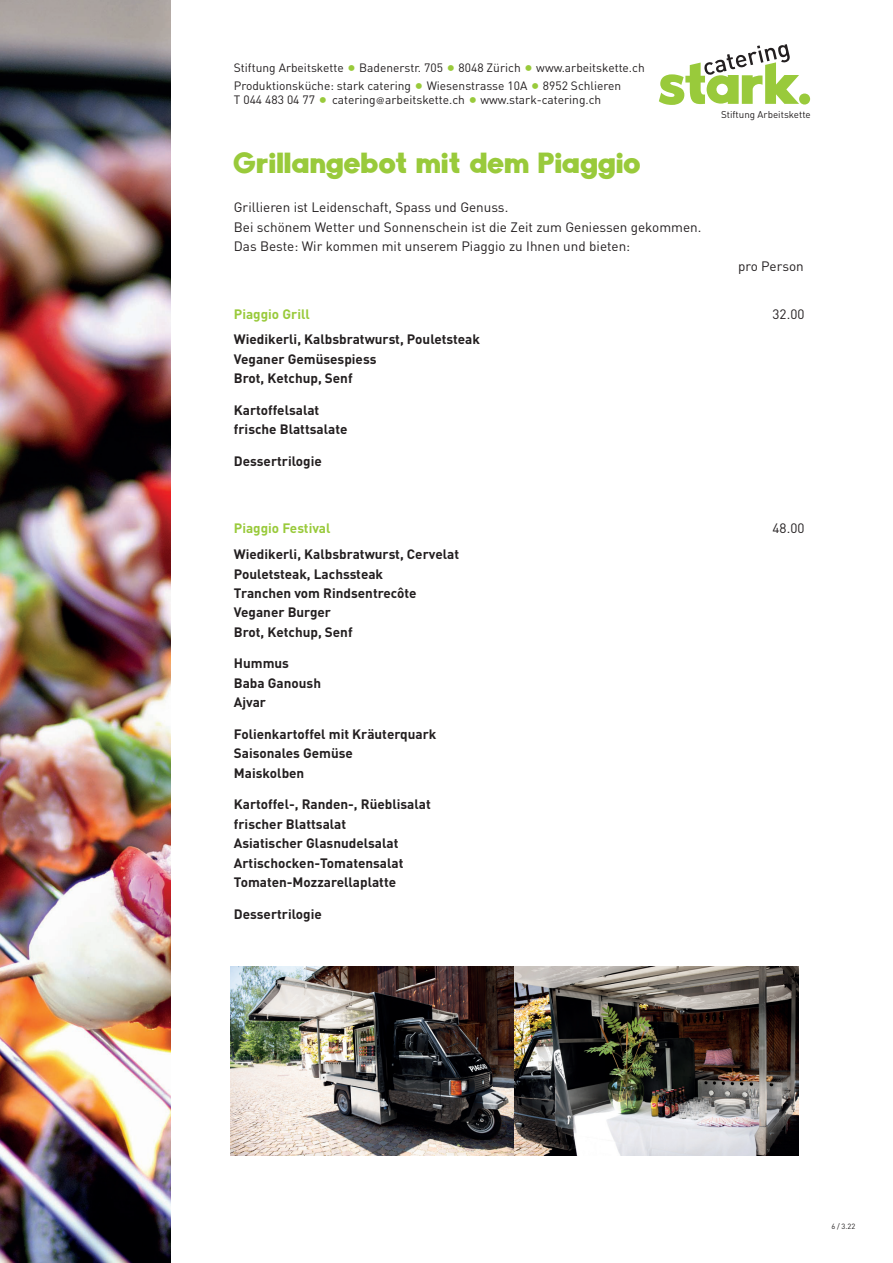
<style>
.page{position:relative;width:893px;height:1263px;background:#fff}
.page>*{position:absolute;margin:0;border:0;box-sizing:border-box;transform-origin:0 0}
.t1{font:27px "Clutch";letter-spacing:.05em;color:#99ca3b}
.t2{font:700 13.5px/19.5px "DIN";color:#231f20}
.t3{font:13.5px/19.5px "DIN";color:#231f20}
.t4{font:700 13.5px "DIN";color:#99ca3b}
.t5{font:12px/18px "DIN";color:#231f20}
.t6{font:9.75px "DIN";color:#231f20}
.t7{font:7.5px "DIN";color:#231f20}
.s1{font-size:18px;color:#99ca3b}
.s2{font-family:"Helvetica";font-size:9px}
</style>
<div class="page">
<img style="left:0;top:0;width:170px;height:1263px">
<img style="left:231px;top:966px;width:568px;height:189px">
<svg style="left:659px;top:44px;width:151px;height:61px"></svg>
<p class="t5" style="left:234px;top:58px;width:412px">Stiftung Arbeitskette <span class="s1">•</span> Badenerstr. 705 <span class="s1">•</span> 8048 Zürich <span class="s1">•</span> www.arbeitskette.ch<br>Produktionsküche: stark catering <span class="s1">•</span> Wiesenstrasse 10A <span class="s1">•</span> 8952 Schlieren</p>
<p class="t5" style="left:234px;top:91px;width:369px">T 044 483 04 77 <span class="s1">•</span> catering<span class="s2">@</span>arbeitskette.ch <span class="s1">•</span> www.stark-catering.ch</p>
<h1 class="t1" style="left:234px;top:146px;width:408px">Grillangebot mit dem Piaggio</h1>
<p class="t3" style="left:234px;top:198px;width:469px">Grillieren ist Leidenschaft, Spass und Genuss.<br>Bei schönem Wetter und Sonnenschein ist die Zeit zum Geniessen gekommen.<br>Das Beste: Wir kommen mit unserem Piaggio zu Ihnen und bieten:</p>
<p class="t6" style="left:721px;top:108px;width:91px">Stiftung Arbeitskette</p>
<p class="t3" style="left:738px;top:256px;width:67px">pro Person</p>
<p class="t4" style="left:234px;top:305px;width:77px">Piaggio Grill</p>
<p class="t3" style="left:773px;top:304px;width:33px">32.00</p>
<p class="t2" style="left:234px;top:329px;width:248px">Wiedikerli, Kalbsbratwurst, Pouletsteak<br>Veganer Gemüsespiess<br>Brot, Ketchup, Senf</p>
<p class="t2" style="left:234px;top:400px;width:115px">Kartoffelsalat frische Blattsalate</p>
<p class="t2" style="left:234px;top:451px;width:89px">Dessertrilogie</p>
<p class="t4" style="left:234px;top:520px;width:98px">Piaggio Festival</p>
<p class="t3" style="left:773px;top:519px;width:33px">48.00</p>
<p class="t2" style="left:234px;top:544px;width:227px">Wiedikerli, Kalbsbratwurst, Cervelat<br>Pouletsteak, Lachssteak<br>Tranchen vom Rindsentrecôte<br>Veganer Burger<br>Brot, Ketchup, Senf</p>
<p class="t2" style="left:234px;top:653px;width:89px">Hummus<br>Baba Ganoush<br>Ajvar</p>
<p class="t2" style="left:234px;top:724px;width:204px">Folienkartoffel mit Kräuterquark<br>Saisonales Gemüse<br>Maiskolben</p>
<p class="t2" style="left:234px;top:794px;width:198px">Kartoffel-, Randen-, Rüeblisalat frischer Blattsalat<br>Asiatischer Glasnudelsalat<br>Artischocken-Tomatensalat<br>Tomaten-Mozzarellaplatte</p>
<p class="t2" style="left:234px;top:904px;width:89px">Dessertrilogie</p>
<p class="t7" style="left:831px;top:1222px;width:26px">6 / 3.22</p>
</div>
